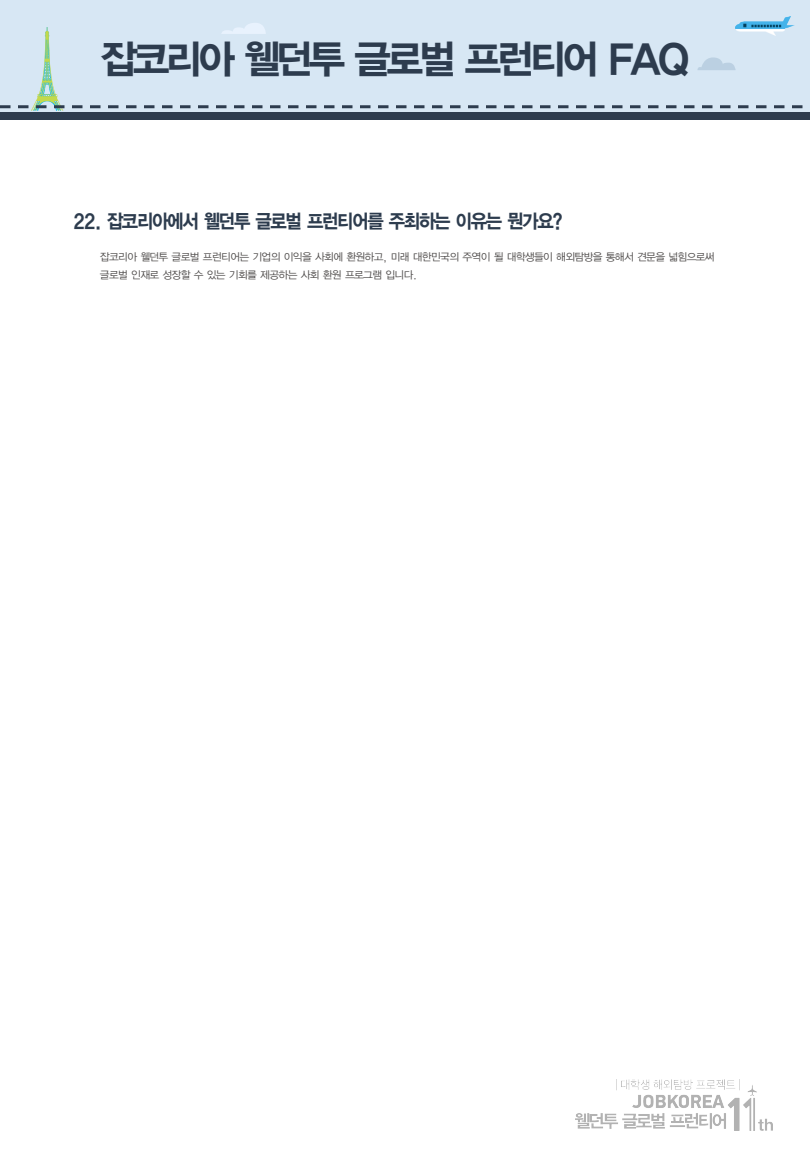
<style>
.page{position:relative;width:810px;height:1155px;background:#fff}
.page>*{position:absolute;margin:0;border:0;box-sizing:border-box;transform-origin:0 0}
.t1{font:39.75px "YGO35";letter-spacing:-.18em;color:#2d3c4e}
.t2{font:19.5px "YGO35";letter-spacing:-.15em;color:#2d3c4e;scale:.91 1}
.t3{font:10.5px/17.9px "YGO32";letter-spacing:-.13em;color:#4c4948}
</style>
<div class="page">
<div style="left:0;top:0;width:810px;height:112px;background:#d7e7f4"></div>
<div style="left:0;top:112px;width:810px;height:8px;background:#2d3c4e"></div>
<svg style="left:0;top:23px;width:803px;height:87px"></svg>
<img style="left:736px;top:16px;width:59px;height:20px">
<img style="left:576px;top:1080px;width:196px;height:50px">
<h1 class="t1" style="left:99px;top:36px;width:595px">잡코리아 웰던투 글로벌 프런티어 FAQ</h1>
<h2 class="t2" style="left:72px;top:210px;width:542px">22. 잡코리아에서 웰던투 글로벌 프런티어를 주최하는 이유는 뭔가요?</h2>
<p class="t3" style="left:100px;top:248px;width:617px">잡코리아 웰던투 글로벌 프런티어는 기업의 이익을 사회에 환원하고, 미래 대한민국의 주역이 될 대학생들이 해외탐방을 통해서 견문을 넓힘으로써 글로벌 인재로 성장할 수 있는 기회를 제공하는 사회 환원 프로그램 입니다.</p>
</div>
